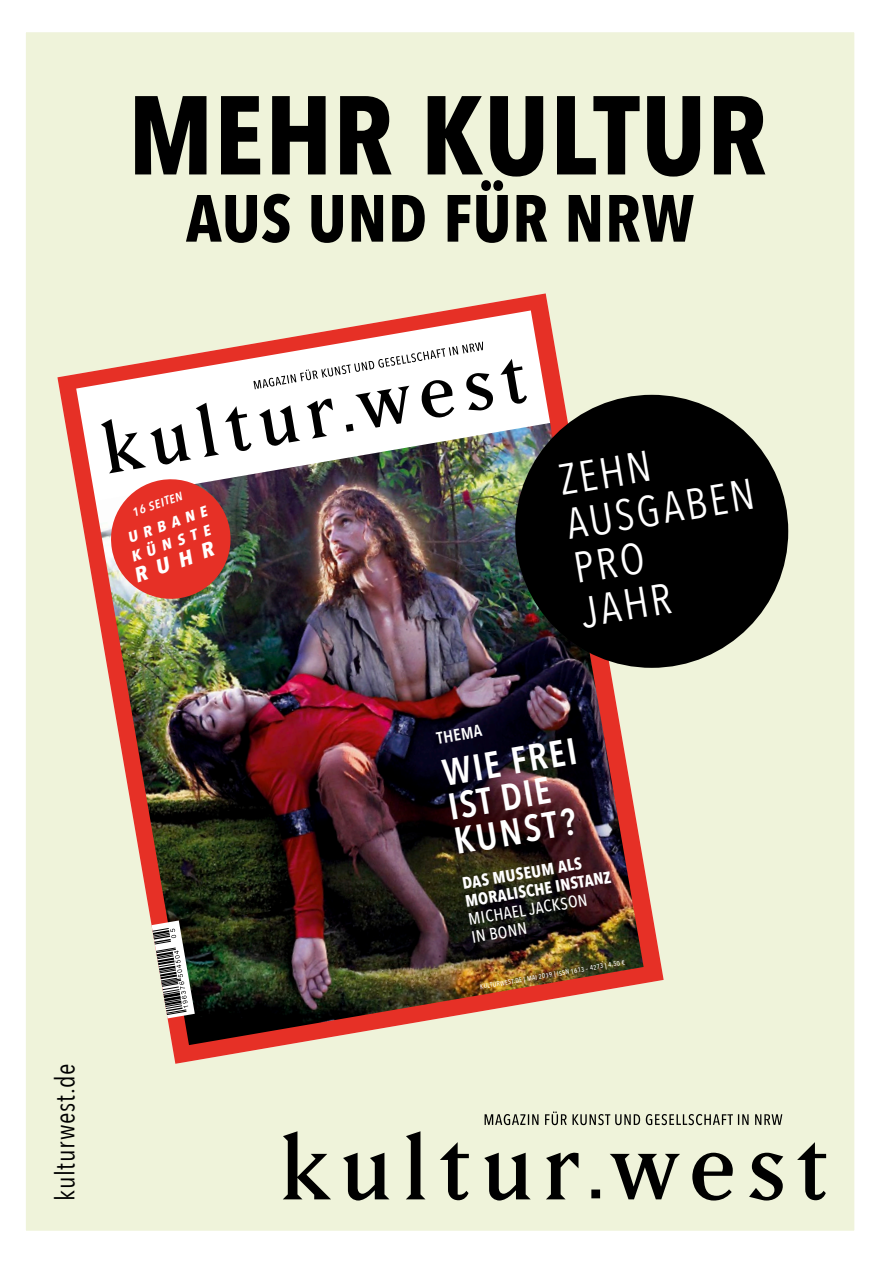
<style>
.page{position:relative;width:893px;height:1263px;background:#fff}
.page>*{position:absolute;margin:0;border:0;box-sizing:border-box;transform-origin:0 0}
.t1{font:700 110.7px "Avenir Next Condensed";letter-spacing:.01em;color:#000}
.t2{font:700 65.85px "Avenir Next Condensed";letter-spacing:.015em;color:#000}
.t3{font:43.2px/44.7px "Avenir Next Condensed";color:#fff}
.t4{font:600 37.2px/34.7px "Avenir Next Condensed";color:#fff}
.t5{font:27px "Avenir Next Condensed";letter-spacing:.025em;color:#000}
.t6{font:italic 700 20.85px "Avenir Next Condensed";color:#fff;scale:1.13 1}
.t7{font:700 16.5px/18.3px "Avenir Next Condensed";color:#fff}
.t8{font:500 16.5px/18px "Avenir Next Condensed";color:#fff}
.t9{font:600 16.5px "Avenir Next Condensed";color:#fff}
.t10{font:italic 700 14.85px/18.9px "Avenir Next Condensed";color:#fff;scale:1.13 1}
.t11{font:italic 600 11.85px "Avenir Next Condensed";color:#fff;scale:1.06 1}
.t12{font:500 6.6px "Avenir Next Condensed";color:#fff}
</style>
<div class="page">
<div style="left:26px;top:32px;width:829px;height:1199px;background:#eff3da"></div>
<svg style="left:283px;top:1111px;width:543px;height:89px;background:#c0c3af"></svg>
<img style="left:57px;top:293px;width:607px;height:771px">
<svg style="left:625px;top:988px;width:36px;height:10px"></svg>
<div style="left:515px;top:395px;width:273px;height:273px;background:#000;border-radius:50%"></div>
<h1 class="t1" style="left:128px;top:68px;width:640px">MEHR KULTUR</h1>
<h2 class="t2" style="left:186px;top:178px;width:510px">AUS UND FÜR NRW</h2>
<h3 class="t11" style="left:129px;top:503px;width:51px;rotate:-19deg">16 SEITEN</h3>
<h3 class="t10" style="left:122px;top:530px;width:78px;rotate:-19deg">URBANE<br>KÜNSTE</h3>
<h3 class="t6" style="left:130px;top:564px;width:75px;rotate:-19deg">RUHR</h3>
<h3 class="t5" style="left:42px;top:1200px;width:138px;rotate:-90deg">kulturwest.de</h3>
<h3 class="t3" style="left:554px;top:457px;width:192px;rotate:-10deg">ZEHN<br>AUSGABEN<br>PRO<br>JAHR</h3>
<h3 class="t9" style="left:434px;top:724px;width:47px;rotate:-10deg">THEMA</h3>
<h3 class="t4" style="left:439px;top:755px;width:137px;rotate:-10deg">WIE FREI<br>IST DIE<br>KUNST?</h3>
<h3 class="t7" style="left:461px;top:875px;width:149px;rotate:-10deg">DAS MUSEUM ALS<br>MORALISCHE INSTANZ</h3>
<h3 class="t8" style="left:467px;top:911px;width:122px;rotate:-10deg">MICHAEL JACKSON<br>IN BONN</h3>
<p class="t12" style="left:480px;top:983px;width:148px;rotate:-10deg">KULTURWEST.DE | MAI 2019 | ISSN 1613 – 4273 | 4,50 €</p>
</div>
